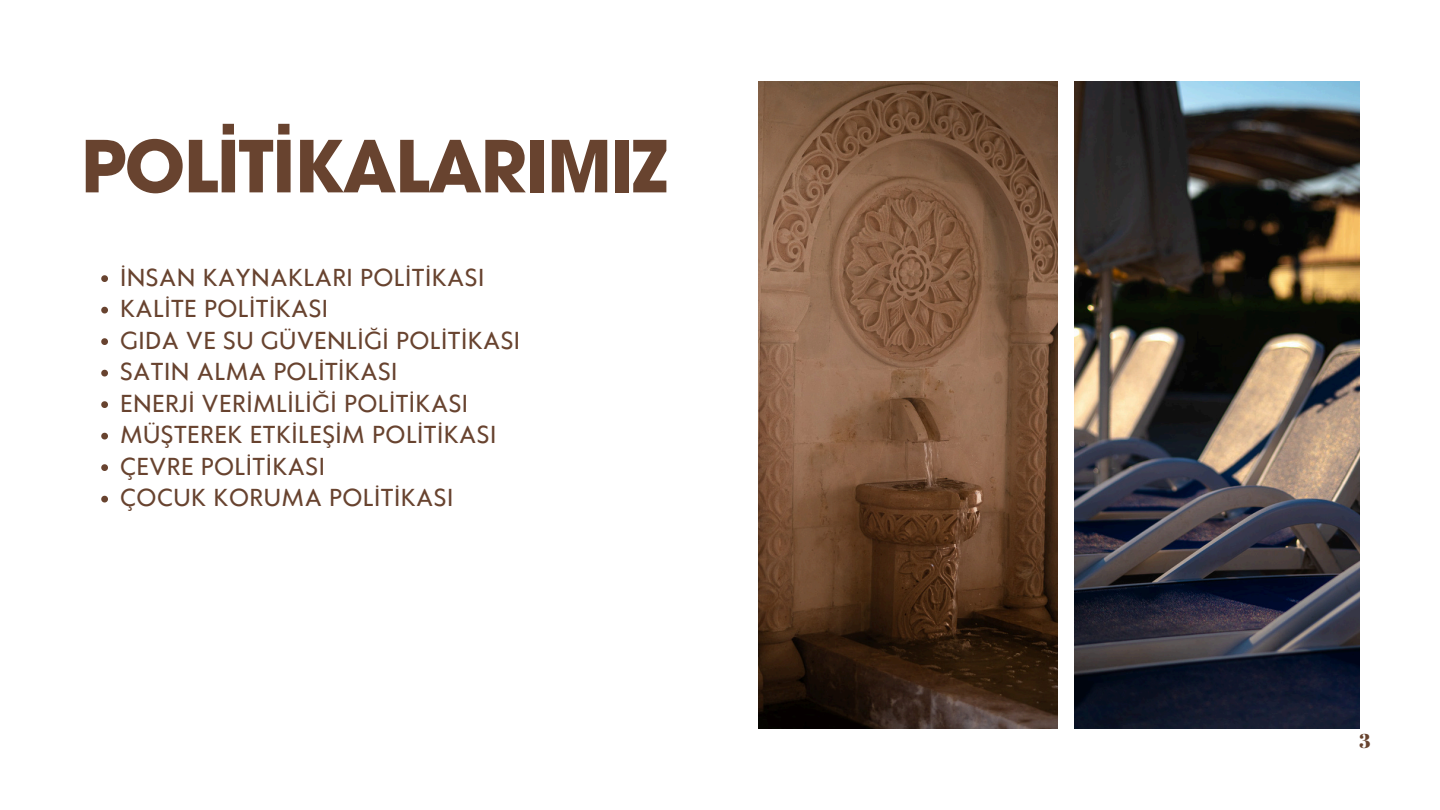
<style>
.page{position:relative;width:1440px;height:810px;background:#fff}
.page>*{position:absolute;margin:0;border:0;box-sizing:border-box;transform-origin:0 0}
.t1{font:700 71px "ITC Avant Garde Pro";letter-spacing:-.02em;color:#68432f}
.t2{font:23px/31.5px "Klein Text";letter-spacing:.02em;color:#68432f}
.t3{font:20px "Abril Fatface";color:#68432f}
</style>
<div class="page">
<img style="left:1074px;top:81px;width:285px;height:648px">
<img style="left:758px;top:81px;width:299px;height:648px">
<svg style="left:101px;top:275px;width:7px;height:7px"></svg>
<svg style="left:101px;top:307px;width:7px;height:7px"></svg>
<svg style="left:101px;top:338px;width:7px;height:7px"></svg>
<svg style="left:101px;top:370px;width:7px;height:6px"></svg>
<svg style="left:101px;top:401px;width:7px;height:7px"></svg>
<svg style="left:101px;top:433px;width:7px;height:7px"></svg>
<svg style="left:101px;top:464px;width:7px;height:7px"></svg>
<svg style="left:101px;top:496px;width:7px;height:6px"></svg>
<h1 class="t1" style="left:81px;top:140px;width:588px">POLİTİKALARIMIZ</h1>
<p class="t2" style="left:120px;top:263px;width:402px">İNSAN KAYNAKLARI POLİTİKASI<br>KALİTE POLİTİKASI<br>GIDA VE SU GÜVENLİĞİ POLİTİKASI<br>SATIN ALMA POLİTİKASI<br>ENERJİ VERİMLİLİĞİ POLİTİKASI<br>MÜŞTEREK ETKİLEŞİM POLİTİKASI<br>ÇEVRE POLİTİKASI<br>ÇOCUK KORUMA POLİTİKASI</p>
<p class="t3" style="left:1359px;top:727px;width:13px">3</p>
</div>
